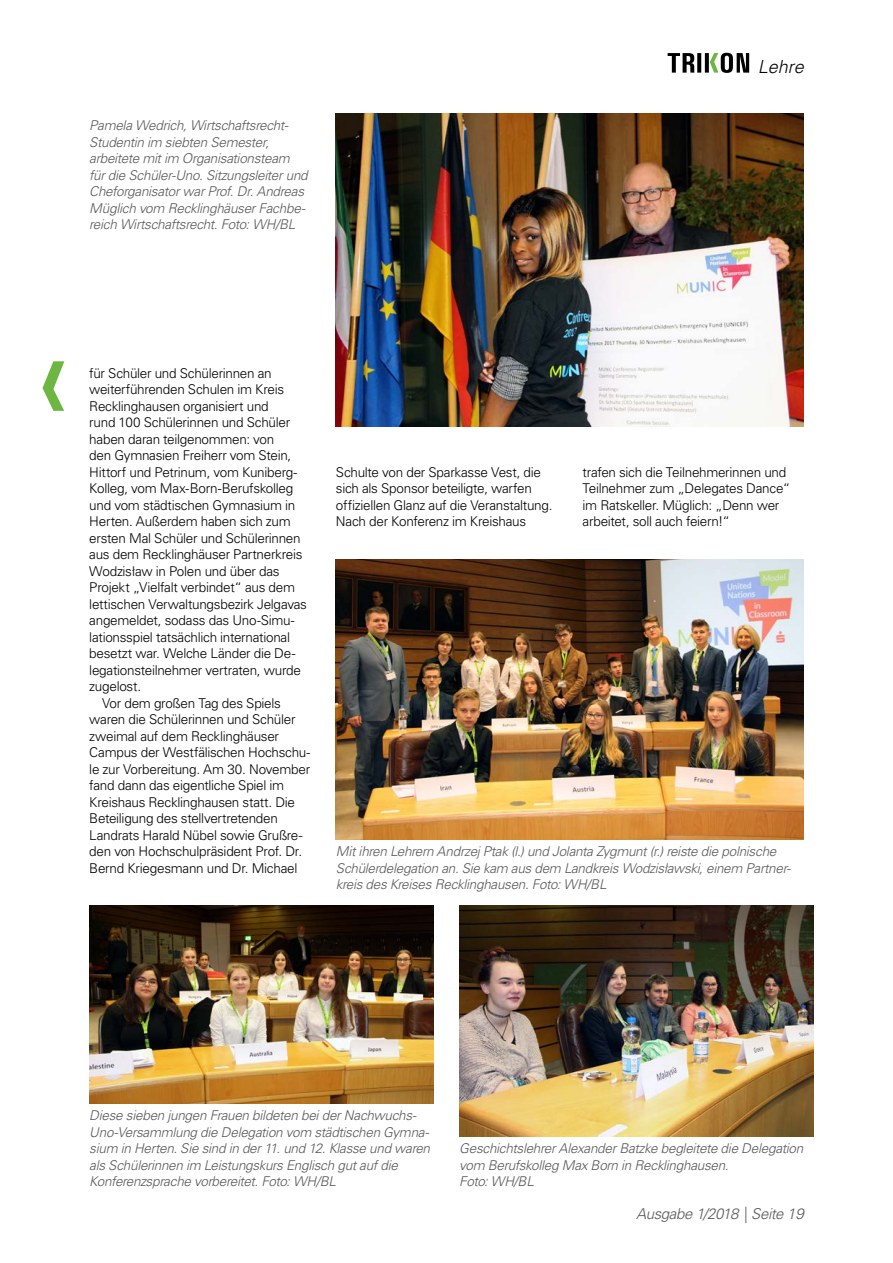
<style>
.page{position:relative;width:893px;height:1263px;background:#fff}
.page>*{position:absolute;margin:0;border:0;box-sizing:border-box;transform-origin:0 0}
.t1{font:italic 300 18px "Univers LT Std";color:#000}
.t2{font:italic 300 15px "Univers LT Std";letter-spacing:-.025em;color:#58595b}
.t3{font:300 13.5px/16.5px "Univers LT Std";letter-spacing:-.02em;color:#000}
.t4{font:italic 300 13.5px/16.5px "Univers LT Std";letter-spacing:-.02em;color:#58595b}
</style>
<div class="page">
<svg style="left:668px;top:53px;width:81px;height:20px"></svg>
<img style="left:336px;top:114px;width:468px;height:313px">
<img style="left:459px;top:906px;width:355px;height:231px">
<img style="left:336px;top:559px;width:468px;height:281px">
<img style="left:89px;top:906px;width:345px;height:198px">
<svg style="left:43px;top:361px;width:21px;height:50px"></svg>
<p class="t4" style="left:89px;top:117px;width:220px">Pamela Wedrich, Wirtschaftsrecht-Studentin im siebten Semester, arbeitete mit im Organisationsteam für die Schüler-Uno. Sitzungsleiter und Cheforganisator war Prof. Dr. Andreas Müglich vom Recklinghäuser Fachbe&shy;reich Wirtschaftsrecht. Foto: WH/BL</p>
<h1 class="t1" style="left:758px;top:56px;width:48px">Lehre</h1>
<p class="t3" style="left:89px;top:365px;width:184px">für Schüler und Schülerinnen an</p>
<p class="t3" style="left:89px;top:381px;width:196px">weiterführenden Schulen im Kreis</p>
<p class="t3" style="left:89px;top:398px;width:181px">Recklinghausen organisiert und</p>
<p class="t3" style="left:89px;top:414px;width:202px">rund 100 Schülerinnen und Schüler</p>
<p class="t3" style="left:89px;top:431px;width:187px">haben daran teilgenommen: von</p>
<p class="t3" style="left:89px;top:447px;width:204px">den Gymnasien Freiherr vom Stein,</p>
<p class="t3" style="left:89px;top:464px;width:210px">Hittorf und Petrinum, vom Kuniberg-</p>
<p class="t3" style="left:89px;top:480px;width:206px">Kolleg, vom Max-Born-Berufskolleg</p>
<p class="t3" style="left:89px;top:497px;width:208px">und vom städtischen Gymnasium in</p>
<p class="t3" style="left:89px;top:513px;width:203px">Herten. Außerdem haben sich zum</p>
<p class="t3" style="left:89px;top:530px;width:213px">ersten Mal Schüler und Schülerinnen</p>
<p class="t3" style="left:89px;top:546px;width:215px">aus dem Recklinghäuser Partnerkreis</p>
<p class="t3" style="left:89px;top:563px;width:192px">Wodzisław in Polen und über das</p>
<p class="t3" style="left:89px;top:579px;width:207px">Projekt „Vielfalt verbindet“ aus dem</p>
<p class="t3" style="left:89px;top:596px;width:219px">lettischen Verwaltungsbezirk Jelgavas</p>
<p class="t3" style="left:89px;top:612px;width:207px">angemeldet, sodass das Uno-Simu-</p>
<p class="t3" style="left:89px;top:629px;width:202px">lationsspiel tatsächlich international</p>
<p class="t3" style="left:89px;top:645px;width:208px">besetzt war. Welche Länder die De-</p>
<p class="t3" style="left:89px;top:662px;width:213px">legationsteilnehmer vertraten, wurde</p>
<p class="t3" style="left:89px;top:678px;width:53px">zugelost.</p>
<p class="t3" style="left:102px;top:695px;width:180px">Vor dem großen Tag des Spiels</p>
<p class="t3" style="left:89px;top:711px;width:208px">waren die Schülerinnen und Schüler</p>
<p class="t3" style="left:89px;top:728px;width:191px">zweimal auf dem Recklinghäuser</p>
<p class="t3" style="left:89px;top:744px;width:222px">Campus der Westfälischen Hochschu-</p>
<p class="t3" style="left:89px;top:761px;width:222px">le zur Vorbereitung. Am 30. November</p>
<p class="t3" style="left:89px;top:777px;width:196px">fand dann das eigentliche Spiel im</p>
<p class="t3" style="left:89px;top:794px;width:207px">Kreishaus Recklinghausen statt. Die</p>
<p class="t3" style="left:89px;top:810px;width:190px">Beteiligung des stellvertretenden</p>
<p class="t3" style="left:89px;top:827px;width:215px">Landrats Harald Nübel sowie Grußre-</p>
<p class="t3" style="left:89px;top:843px;width:214px">den von Hochschulpräsident Prof. Dr.</p>
<p class="t3" style="left:89px;top:860px;width:210px">Bernd Kriegesmann und Dr. Michael</p>
<p class="t3" style="left:336px;top:464px;width:218px">Schulte von der Sparkasse Vest, die sich als Sponsor beteiligte, warfen offiziellen Glanz auf die Veranstaltung.<br>Nach der Konferenz im Kreishaus</p>
<p class="t3" style="left:583px;top:464px;width:209px">trafen sich die Teilnehmerinnen und Teilnehmer zum „Delegates Dance“ im Ratskeller. Müglich: „Denn wer arbeitet, soll auch feiern!“</p>
<p class="t4" style="left:336px;top:843px;width:456px">Mit ihren Lehrern Andrzej Ptak (l.) und Jolanta Zygmunt (r.) reiste die polnische<br>Schülerdelegation an. Sie kam aus dem Landkreis Wodzisławski, einem Partner&shy;kreis des Kreises Recklinghausen. Foto: WH/BL</p>
<p class="t4" style="left:89px;top:1107px;width:342px">Diese sieben jungen Frauen bildeten bei der Nachwuchs-Uno-Versammlung die Delegation vom städtischen Gymna&shy;sium in Herten. Sie sind in der 11. und 12. Klasse und waren als Schülerinnen im Leistungskurs Englisch gut auf die Konferenzsprache vorbereitet. Foto: WH/BL</p>
<p class="t4" style="left:459px;top:1140px;width:345px">Geschichtslehrer Alexander Batzke begleitete die Delegation vom Berufskolleg Max Born in Recklinghausen.<br>Foto: WH/BL</p>
<p class="t2" style="left:636px;top:1205px;width:169px">Ausgabe 1/2018 | Seite 19</p>
</div>
